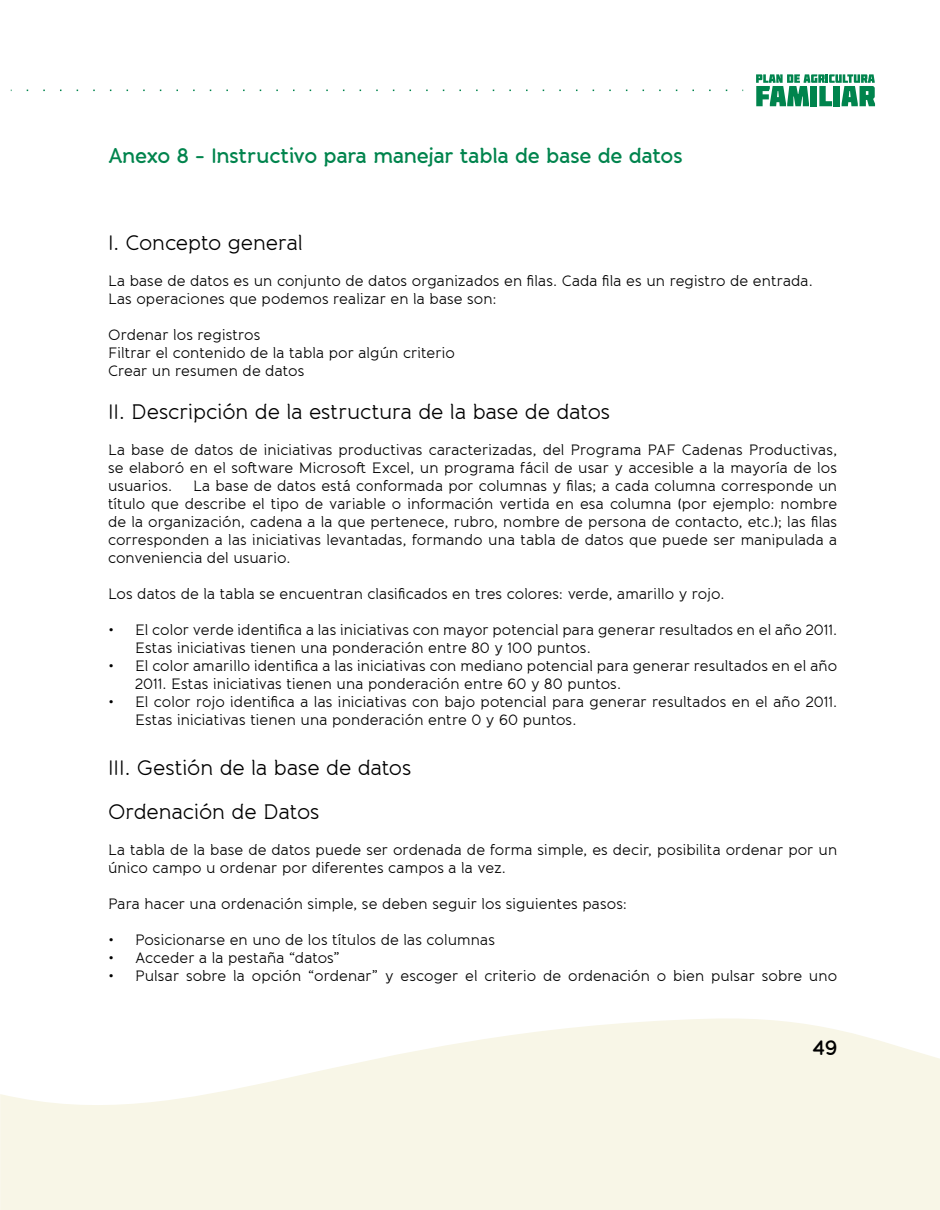
<style>
.page{position:relative;width:940px;height:1210px;background:#fff}
.page>*{position:absolute;margin:0;border:0;box-sizing:border-box;transform-origin:0 0}
.t1{font:21px/43.2px "Banda";letter-spacing:-.005em;color:#000}
.t2{font:600 21px "Banda";letter-spacing:-.02em;color:#00844d}
.t3{font:600 21px "Banda";color:#000}
.t4{font:15px/18px "Banda";letter-spacing:.005em;color:#000}
</style>
<div class="page">
<svg style="left:0;top:1018px;width:940px;height:192px;fill:#f8f6e7"></svg>
<svg style="left:27px;top:90px;width:701px;height:1px"></svg>
<svg style="left:756px;top:74px;width:119px;height:32px"></svg>
<h1 class="t2" style="left:108px;top:143px;width:576px">Anexo 8 - Instructivo para manejar tabla de base de datos</h1>
<h1 class="t1" style="left:108px;top:221px;width:196px">I. Concepto general</h1>
<p class="t4" style="left:108px;top:271px;width:706px">La base de datos es un conjunto de datos organizados en filas. Cada fila es un registro de entrada.<br>Las operaciones que podemos realizar en la base son:</p>
<p class="t4" style="left:108px;top:325px;width:348px">Ordenar los registros<br>Filtrar el contenido de la tabla por algún criterio<br>Crear un resumen de datos</p>
<h1 class="t1" style="left:108px;top:390px;width:503px">II. Descripción de la estructura de la base de datos</h1>
<p class="t4" style="left:108px;top:441px;width:730px;text-align:justify">La base de datos de iniciativas productivas caracterizadas, del Programa PAF Cadenas Productivas, se elaboró en el software Microsoft Excel, un programa fácil de usar y accesible a la mayoría de los usuarios.</p>
<p class="t4" style="left:108px;top:477px;width:730px;text-align:justify;text-indent:85px">La base de datos está conformada por columnas y filas; a cada columna corresponde un título que describe el tipo de variable o información vertida en esa columna (por ejemplo: nombre de la organización, cadena a la que pertenece, rubro, nombre de persona de contacto, etc.); las filas corresponden a las iniciativas levantadas, formando una tabla de datos que puede ser manipulada a conveniencia del usuario.</p>
<p class="t4" style="left:108px;top:585px;width:618px">Los datos de la tabla se encuentran clasificados en tres colores: verde, amarillo y rojo.</p>
<p class="t4" style="left:135px;top:621px;width:703px;text-indent:-27px">• El color verde identifica a las iniciativas con mayor potencial para generar resultados en el año 2011.<br>Estas iniciativas tienen una ponderación entre 80 y 100 puntos.</p>
<p class="t4" style="left:135px;top:657px;width:703px;text-indent:-27px">• El color amarillo identifica a las iniciativas con mediano potencial para generar resultados en el año<br>2011. Estas iniciativas tienen una ponderación entre 60 y 80 puntos.</p>
<p class="t4" style="left:135px;top:693px;width:703px;text-indent:-27px">• El color rojo identifica a las iniciativas con bajo potencial para generar resultados en el año 2011.<br>Estas iniciativas tienen una ponderación entre 0 y 60 puntos.</p>
<h1 class="t1" style="left:108px;top:746px;width:305px">III. Gestión de la base de datos<br>Ordenación de Datos</h1>
<p class="t4" style="left:108px;top:840px;width:730px">La tabla de la base de datos puede ser ordenada de forma simple, es decir, posibilita ordenar por un único campo u ordenar por diferentes campos a la vez.</p>
<p class="t4" style="left:108px;top:894px;width:520px">Para hacer una ordenación simple, se deben seguir los siguientes pasos:</p>
<p class="t4" style="left:108px;top:930px;width:388px">• Posicionarse en uno de los títulos de las columnas</p>
<p class="t4" style="left:108px;top:948px;width:233px">• Acceder a la pestaña “datos”</p>
<p class="t4" style="left:108px;top:966px;width:730px">• Pulsar sobre la opción “ordenar” y escoger el criterio de ordenación o bien pulsar sobre uno</p>
<h1 class="t3" style="left:812px;top:1034px;width:26px">49</h1>
</div>
